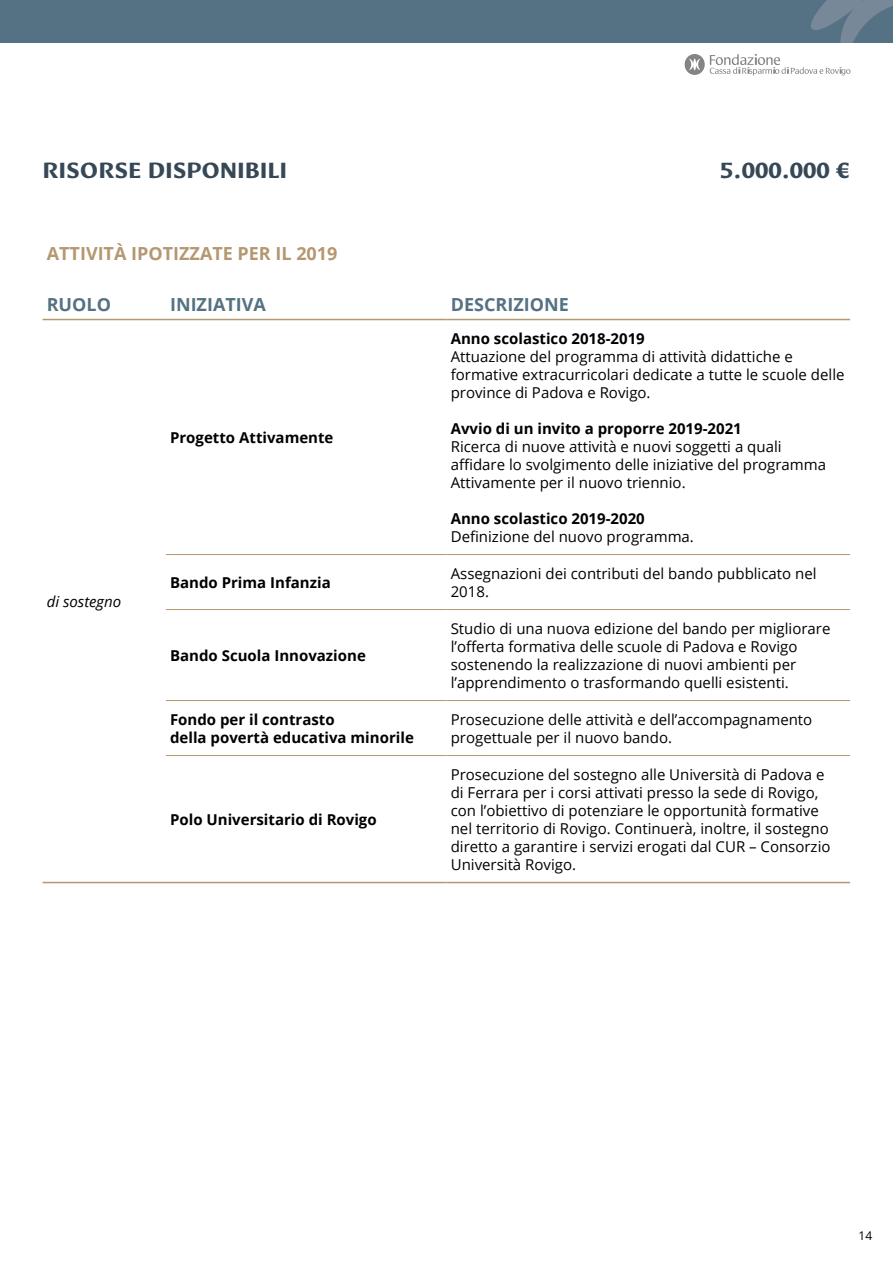
<style>
.page{position:relative;width:893px;height:1263px;background:#fff}
.page>*{position:absolute;margin:0;border:0;box-sizing:border-box;transform-origin:0 0}
.t1{font:700 22.5px "Cora";color:#364755}
.t2{font:700 18px "Open Sans";color:#b59770}
.t3{font:700 18px "Open Sans";color:#557284}
.t4{font:15px/18px "Open Sans";color:#000}
.t5{font:700 15px/18px "Open Sans";color:#000}
.t6{font:italic 15px "Open Sans";color:#000}
.t7{font:12px "Open Sans";color:#000}
</style>
<div class="page">
<svg style="left:685px;top:54px;width:165px;height:21px"></svg>
<div style="left:0;top:0;width:893px;height:43px;background:#557284"></div>
<svg style="left:811px;top:0;width:82px;height:43px"></svg>
<hr style="left:43px;top:319px;width:123px;height:1px;background:#b59770">
<hr style="left:166px;top:319px;width:280px;height:1px;background:#b59770">
<hr style="left:446px;top:319px;width:404px;height:1px;background:#b59770">
<hr style="left:43px;top:882px;width:123px;height:1px;background:#b59770">
<hr style="left:166px;top:882px;width:280px;height:1px;background:#b59770">
<hr style="left:446px;top:882px;width:404px;height:1px;background:#b59770">
<hr style="left:166px;top:554px;width:280px;height:1px;background:#b59770">
<hr style="left:446px;top:554px;width:404px;height:1px;background:#b59770">
<hr style="left:166px;top:609px;width:280px;height:1px;background:#b59770">
<hr style="left:446px;top:609px;width:404px;height:1px;background:#b59770">
<hr style="left:166px;top:700px;width:280px;height:1px;background:#b59770">
<hr style="left:446px;top:700px;width:404px;height:1px;background:#b59770">
<hr style="left:166px;top:755px;width:280px;height:1px;background:#b59770">
<hr style="left:446px;top:755px;width:404px;height:1px;background:#b59770">
<h1 class="t1" style="left:43px;top:157px;width:246px">RISORSE DISPONIBILI</h1>
<h1 class="t1" style="left:720px;top:157px;width:131px">5.000.000 €</h1>
<p class="t2" style="left:47px;top:241px;width:292px">ATTIVITÀ IPOTIZZATE PER IL 2019</p>
<p class="t3" style="left:47px;top:292px;width:66px">RUOLO</p>
<p class="t3" style="left:170px;top:292px;width:97px">INIZIATIVA</p>
<p class="t3" style="left:451px;top:292px;width:120px">DESCRIZIONE</p>
<p class="t6" style="left:47px;top:591px;width:76px">di sostegno</p>
<p class="t5" style="left:170px;top:428px;width:165px">Progetto Attivamente</p>
<p class="t5" style="left:451px;top:329px;width:196px">Anno scolastico 2018-2019</p>
<p class="t4" style="left:451px;top:347px;width:395px">Attuazione del programma di attività didattiche e formative extracurricolari dedicate a tutte le scuole delle province di Padova e Rovigo.</p>
<p class="t5" style="left:451px;top:419px;width:293px">Avvio di un invito a proporre 2019-2021</p>
<p class="t4" style="left:451px;top:437px;width:377px">Ricerca di nuove attività e nuovi soggetti a quali affidare lo svolgimento delle iniziative del programma<br>Attivamente per il nuovo triennio.</p>
<p class="t5" style="left:451px;top:509px;width:196px">Anno scolastico 2019-2020</p>
<p class="t4" style="left:451px;top:527px;width:245px">Definizione del nuovo programma.</p>
<p class="t5" style="left:170px;top:573px;width:162px">Bando Prima Infanzia</p>
<p class="t4" style="left:451px;top:564px;width:367px">Assegnazioni dei contributi del bando pubblicato nel<br>2018.</p>
<p class="t5" style="left:170px;top:646px;width:197px">Bando Scuola Innovazione</p>
<p class="t4" style="left:451px;top:619px;width:381px">Studio di una nuova edizione del bando per migliorare l’offerta formativa delle scuole di Padova e Rovigo sostenendo la realizzazione di nuovi ambienti per l’apprendimento o trasformando quelli esistenti.</p>
<p class="t5" style="left:170px;top:710px;width:245px">Fondo per il contrasto<br>della povertà educativa minorile</p>
<p class="t4" style="left:451px;top:710px;width:363px">Prosecuzione delle attività e dell’accompagnamento progettuale per il nuovo bando.</p>
<p class="t5" style="left:170px;top:810px;width:208px">Polo Universitario di Rovigo</p>
<p class="t4" style="left:451px;top:765px;width:381px">Prosecuzione del sostegno alle Università di Padova e di Ferrara per i corsi attivati presso la sede di Rovigo, con l’obiettivo di potenziare le opportunità formative nel territorio di Rovigo. Continuerà, inoltre, il sostegno diretto a garantire i servizi erogati dal CUR – Consorzio Università Rovigo.</p>
<p class="t7" style="left:858px;top:1227px;width:15px">14</p>
</div>
